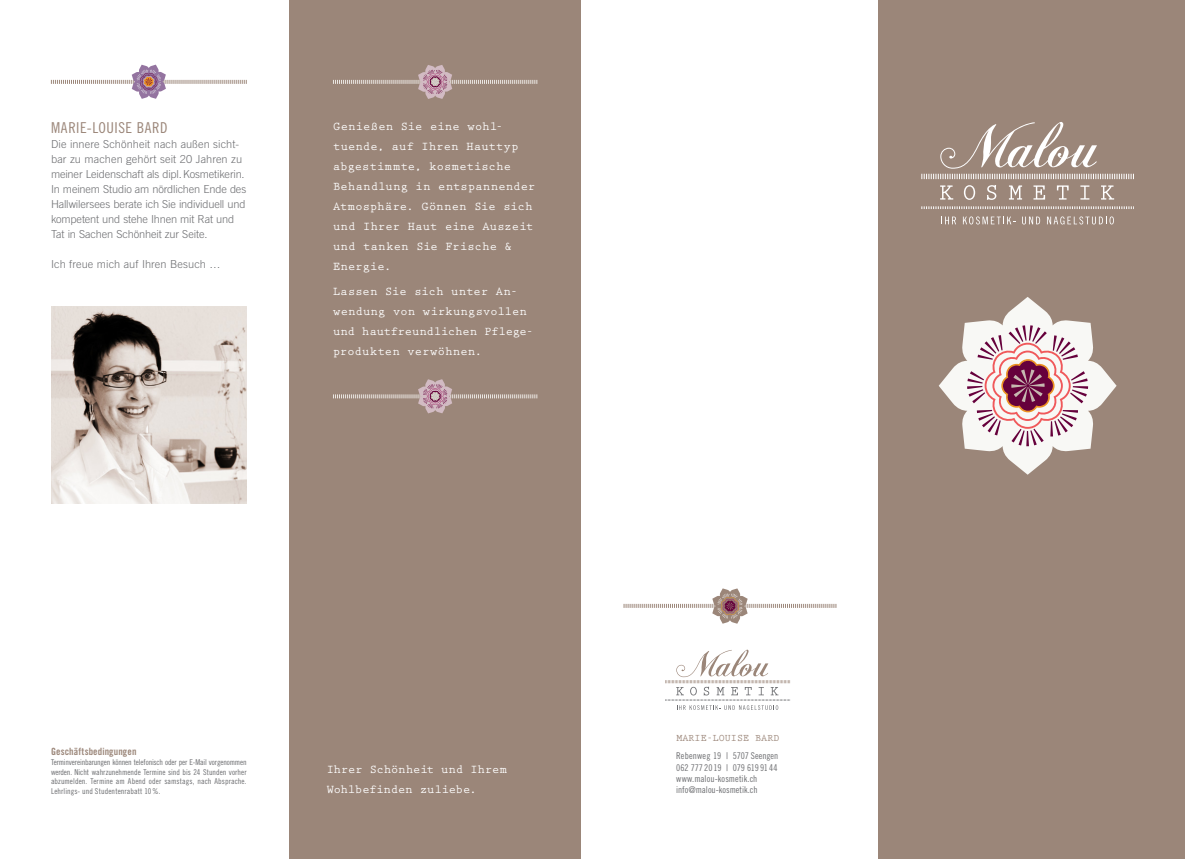
<style>
.page{position:relative;width:1185px;height:859px;background:#fff}
.page>*{position:absolute;margin:0;border:0;box-sizing:border-box;transform-origin:0 0}
.fliess{font:15px "Trade Gothic LT Std Cn 18";letter-spacing:.035em;color:#9b8679}
.fliess-2{font:700 12px/20px "Prestige Elite Std";letter-spacing:.015em;color:#fff}
.fliess-3{font:700 12px/20px "Prestige Elite Std";letter-spacing:-.005em;color:#fff}
.lead{font:300 11px/15px "Trade Gothic LT Std";letter-spacing:-.01em;color:#6c6d70}
.t1{font:700 10.1px "Prestige Elite Std";color:#9b8679}
.fliess-4{font:10px "Trade Gothic LT Std Bd Cn 20";letter-spacing:.01em;color:#9b8679}
.t2{font:9.3px "Trade Gothic LT Std Cn 18";color:#6c6d70}
.fliess-5{font:8px/9.6px "Trade Gothic LT Std Cn 18";letter-spacing:.015em;color:#6c6d70;text-align:justify}
</style>
<div class="page">
<div style="left:879px;top:0;width:306px;height:859px;background:#9b8679"></div>
<svg style="left:940px;top:185px;width:13px;height:15px"></svg>
<svg style="left:964px;top:185px;width:11px;height:15px"></svg>
<svg style="left:987px;top:185px;width:9px;height:15px"></svg>
<svg style="left:1009px;top:185px;width:13px;height:15px"></svg>
<svg style="left:1033px;top:185px;width:12px;height:15px"></svg>
<svg style="left:1057px;top:185px;width:12px;height:15px"></svg>
<svg style="left:1080px;top:185px;width:9px;height:15px"></svg>
<svg style="left:1101px;top:185px;width:13px;height:15px"></svg>
<svg style="left:941px;top:217px;width:15px;height:7px"></svg>
<svg style="left:963px;top:216px;width:53px;height:8px"></svg>
<svg style="left:1022px;top:217px;width:18px;height:7px"></svg>
<svg style="left:1047px;top:216px;width:67px;height:8px"></svg>
<svg style="left:921px;top:206px;width:213px;height:3px"></svg>
<svg style="left:921px;top:122px;width:213px;height:57px"></svg>
<div style="left:289px;top:0;width:292px;height:859px;background:#9b8679"></div>
<svg style="left:665px;top:650px;width:125px;height:60px"></svg>
<img style="left:51px;top:306px;width:196px;height:197px">
<svg style="left:939px;top:297px;width:178px;height:178px"></svg>
<svg style="left:624px;top:588px;width:212px;height:36px"></svg>
<svg style="left:333px;top:65px;width:204px;height:34px"></svg>
<svg style="left:333px;top:379px;width:204px;height:34px"></svg>
<svg style="left:51px;top:65px;width:196px;height:34px"></svg>
<p class="fliess" style="left:51px;top:118px;width:118px">MARIE-LOUISE BARD</p>
<p class="lead" style="left:51px;top:136px;width:197px">Die innere Schönheit nach außen sicht&shy;bar zu machen gehört seit 20 Jahren zu meiner Leidenschaft als dipl.Kosmetikerin.<br>In meinem Studio am nördlichen Ende des Hallwilersees berate ich Sie individuell und kompetent und stehe Ihnen mit Rat und Tat in Sachen Schönheit zur Seite.</p>
<p class="lead" style="left:51px;top:256px;width:171px">Ich freue mich auf Ihren Besuch …</p>
<p class="fliess-2" style="left:333px;top:116px;width:204px">Genießen Sie eine wohl&shy;tuende, auf Ihren Hauttyp abgestimmte, kosmetische<br>Behandlung in entspannender<br>Atmosphäre. Gönnen Sie sich und Ihrer Haut eine Auszeit und tanken Sie Frische &amp;<br>Energie.</p>
<p class="fliess-2" style="left:333px;top:282px;width:202px">Lassen Sie sich unter An&shy;wendung von wirkungsvollen und hautfreundlichen Pflege&shy;produkten verwöhnen.</p>
<p class="fliess-4" style="left:51px;top:745px;width:87px">Geschäftsbedingungen</p>
<p class="fliess-5" style="left:51px;top:757px;width:197px">Terminvereinbarungen können telefonisch oder per E-Mail vorgenommen werden. Nicht wahrzunehmende Termine sind bis 24 Stunden vorher abzumelden. Termine am Abend oder samstags, nach Absprache.<br>Lehrlings- und Studentenrabatt 10%.</p>
<p class="fliess-3" style="left:327px;top:760px;width:182px">Ihrer Schönheit und Ihrem<br>Wohlbefinden zuliebe.</p>
<p class="t1" style="left:676px;top:732px;width:105px">MARIE-LOUISE BARD</p>
<p class="t2" style="left:676px;top:750px;width:104px">Rebenweg 19 | 5707 Seengen</p>
<p class="t2" style="left:676px;top:762px;width:103px">062 777 20 19 | 079 619 91 44</p>
<p class="t2" style="left:676px;top:773px;width:83px">www.malou-kosmetik.ch</p>
<p class="t2" style="left:676px;top:784px;width:83px">info@malou-kosmetik.ch</p>
</div>
